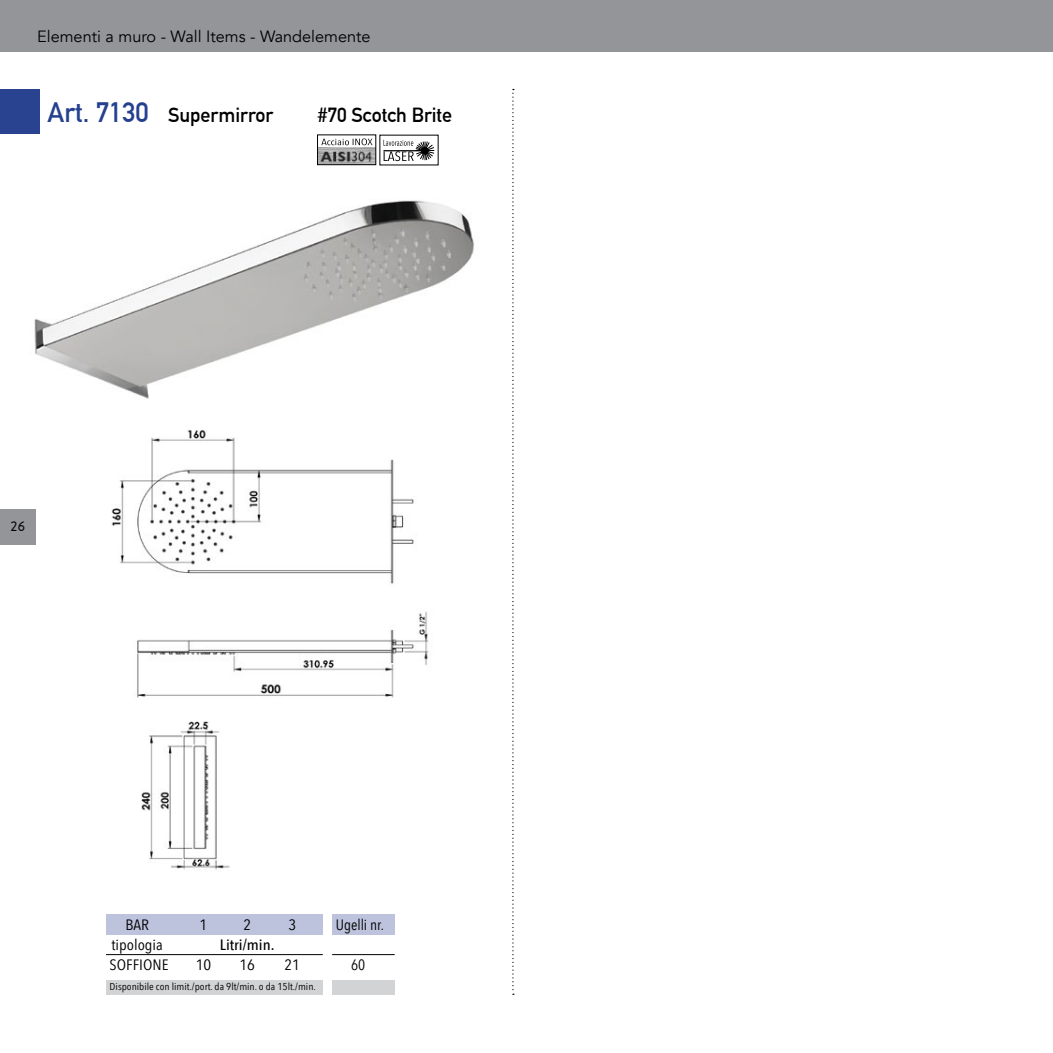
<style>
.page{position:relative;width:1053px;height:1053px;background:#fff}
.page>*{position:absolute;margin:0;border:0;box-sizing:border-box;transform-origin:0 0}
.t1{font:700 20px "DIN Alternate";color:#000}
.t2{font:16.25px "Avenir";color:#000}
.t3{font:15px "Avenir Next Condensed";color:#000;scale:1.1 1}
.t4{font:15px "Avenir Next Condensed";color:#000}
.t5{font:500 15px "Avenir Next Condensed";color:#000;scale:1.1 1}
.t6{font:500 15px "Designio";color:#000}
.t7{font:10px "Avenir Next Condensed";color:#000;scale:1.1 1}
.s1{font-size:27.5px;color:#25408f}
</style>
<div class="page">
<img style="left:111px;top:430px;width:318px;height:440px">
<div style="left:0;top:0;width:1052px;height:51px;background:#939598"></div>
<div style="left:0;top:89px;width:40px;height:45px;background:#294390"></div>
<div style="left:0;top:508px;width:35px;height:36px;background:#939598"></div>
<svg style="left:512px;top:89px;width:2px;height:905px"></svg>
<img style="left:34px;top:200px;width:440px;height:199px">
<div style="left:106px;top:979px;width:217px;height:15px;background:#d1d3d4"></div>
<div style="left:106px;top:914px;width:217px;height:21px;background:#bdc3dd"></div>
<hr style="left:106px;top:954px;width:217px;height:1px;background:#000">
<div style="left:332px;top:980px;width:62px;height:14px;background:#d1d3d4"></div>
<div style="left:332px;top:914px;width:62px;height:21px;background:#bdc3dd"></div>
<hr style="left:332px;top:954px;width:62px;height:1px;background:#000">
<svg style="left:321px;top:138px;width:51px;height:7px"></svg>
<img style="left:319px;top:147px;width:55px;height:16px">
<div style="left:317px;top:135px;width:59px;height:30px;border:1px solid #000"></div>
<svg style="left:383px;top:140px;width:51px;height:21px"></svg>
<p class="t2" style="left:37px;top:27px;width:335px">Elementi a muro - Wall Items - Wandelemente</p>
<p class="t1" style="left:48px;top:100px;width:227px"><span class="s1">Art. 7130</span> Supermirror</p>
<p class="t1" style="left:318px;top:100px;width:136px">#70 Scotch Brite</p>
<p class="t6" style="left:10px;top:518px;width:17px">26</p>
<p class="t3" style="left:125px;top:912px;width:23px">BAR</p>
<p class="t3" style="left:199px;top:912px;width:9px">1</p>
<p class="t3" style="left:243px;top:912px;width:9px">2</p>
<p class="t3" style="left:288px;top:912px;width:9px">3</p>
<p class="t3" style="left:111px;top:932px;width:48px">tipologia</p>
<p class="t5" style="left:220px;top:935px;width:51px">Litri/min.</p>
<p class="t3" style="left:110px;top:952px;width:55px">SOFFIONE</p>
<p class="t3" style="left:196px;top:952px;width:16px">10</p>
<p class="t3" style="left:239px;top:952px;width:16px">16</p>
<p class="t3" style="left:284px;top:952px;width:16px">21</p>
<p class="t7" style="left:110px;top:978px;width:189px">Disponibile con limit./port. da 9lt/min. o da 15lt./min.</p>
<p class="t4" style="left:336px;top:912px;width:50px">Ugelli nr.</p>
<p class="t4" style="left:351px;top:952px;width:16px">60</p>
</div>
